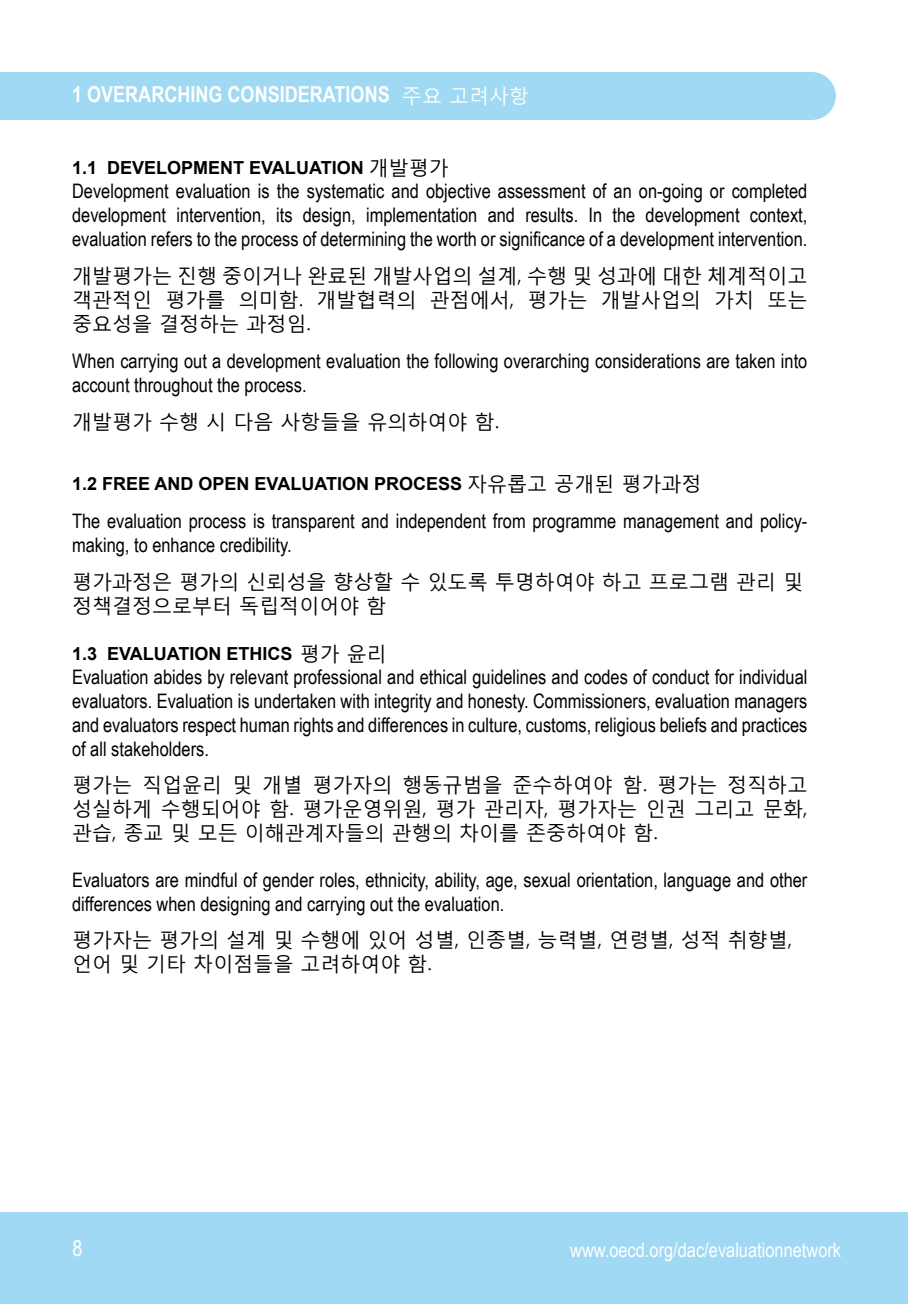
<style>
.page{position:relative;width:908px;height:1304px;background:#fff}
.page>*{position:absolute;margin:0;border:0;box-sizing:border-box;transform-origin:0 0}
.t1{font:700 22px "Arial Narrow";color:#fff}
.t2{font:22px "Arial Narrow";color:#fff}
.t3{font:20px/24px "Arial Narrow";color:#000}
.t4{font:20px/24px "Malgun Gothic";color:#000;text-align:justify}
.t5{font:20px "Arial Narrow";color:#fff}
.t6{font:700 18px "Arial";color:#000}
.s1{font-family:"Malgun Gothic";font-weight:400;font-size:20px}
</style>
<div class="page">
<div style="left:0;top:1212px;width:907px;height:92px;background:#a0d9f3"></div>
<div style="left:32px;top:72px;width:779px;height:48px;background:#a0d9f3"></div>
<div style="left:0;top:72px;width:218px;height:48px;background:#a0d9f3"></div>
<p class="t1" style="left:72px;top:78px;width:458px">1 OVERARCHING CONSIDERATIONS <span class="s1">주요 고려사항</span></p>
<p class="t6" style="left:72px;top:156px;width:378px">1.1 DEVELOPMENT EVALUATION <span class="s1">개발평가</span></p>
<p class="t3" style="left:72px;top:179px;width:736px;text-align:justify">Development evaluation is the systematic and objective assessment of an on-going or completed development intervention, its design, implementation and results. In the development context, evaluation refers to the process of determining the worth or significance of a development intervention.</p>
<p class="t4" style="left:72px;top:263px;width:736px">개발평가는 진행 중이거나 완료된 개발사업의 설계, 수행 및 성과에 대한 체계적이고 객관적인 평가를 의미함. 개발협력의 관점에서, 평가는 개발사업의 가치 또는 중요성을 결정하는 과정임.</p>
<p class="t3" style="left:72px;top:348px;width:736px">When carrying out a development evaluation the following overarching considerations are taken into account throughout the process.</p>
<p class="t4" style="left:72px;top:409px;width:428px">개발평가 수행 시 다음 사항들을 유의하여야 함.</p>
<p class="t6" style="left:72px;top:472px;width:630px">1.2 FREE AND OPEN EVALUATION PROCESS <span class="s1">자유롭고 공개된 평가과정</span></p>
<p class="t3" style="left:72px;top:509px;width:736px">The evaluation process is transparent and independent from programme management and policy&shy;making, to enhance credibility.</p>
<p class="t4" style="left:72px;top:569px;width:732px">평가과정은 평가의 신뢰성을 향상할 수 있도록 투명하여야 하고 프로그램 관리 및 정책결정으로부터 독립적이어야 함</p>
<p class="t6" style="left:72px;top:642px;width:316px">1.3 EVALUATION ETHICS <span class="s1">평가 윤리</span></p>
<p class="t3" style="left:72px;top:664px;width:736px;text-align:justify">Evaluation abides by relevant professional and ethical guidelines and codes of conduct for individual evaluators. Evaluation is undertaken with integrity and honesty. Commissioners, evaluation managers and evaluators respect human rights and differences in culture, customs, religious beliefs and practices of all stakeholders.</p>
<p class="t4" style="left:72px;top:772px;width:736px">평가는 직업윤리 및 개별 평가자의 행동규범을 준수하여야 함. 평가는 정직하고 성실하게 수행되어야 함. 평가운영위원, 평가 관리자, 평가자는 인권 그리고 문화, 관습, 종교 및 모든 이해관계자들의 관행의 차이를 존중하여야 함.</p>
<p class="t3" style="left:72px;top:867px;width:736px">Evaluators are mindful of gender roles, ethnicity, ability, age, sexual orientation, language and other differences when designing and carrying out the evaluation.</p>
<p class="t4" style="left:72px;top:928px;width:721px">평가자는 평가의 설계 및 수행에 있어 성별, 인종별, 능력별, 연령별, 성적 취향별, 언어 및 기타 차이점들을 고려하여야 함.</p>
<p class="t2" style="left:72px;top:1232px;width:12px">8</p>
<p class="t5" style="left:570px;top:1235px;width:272px">www.oecd.org/dac/evaluationnetwork</p>
</div>
